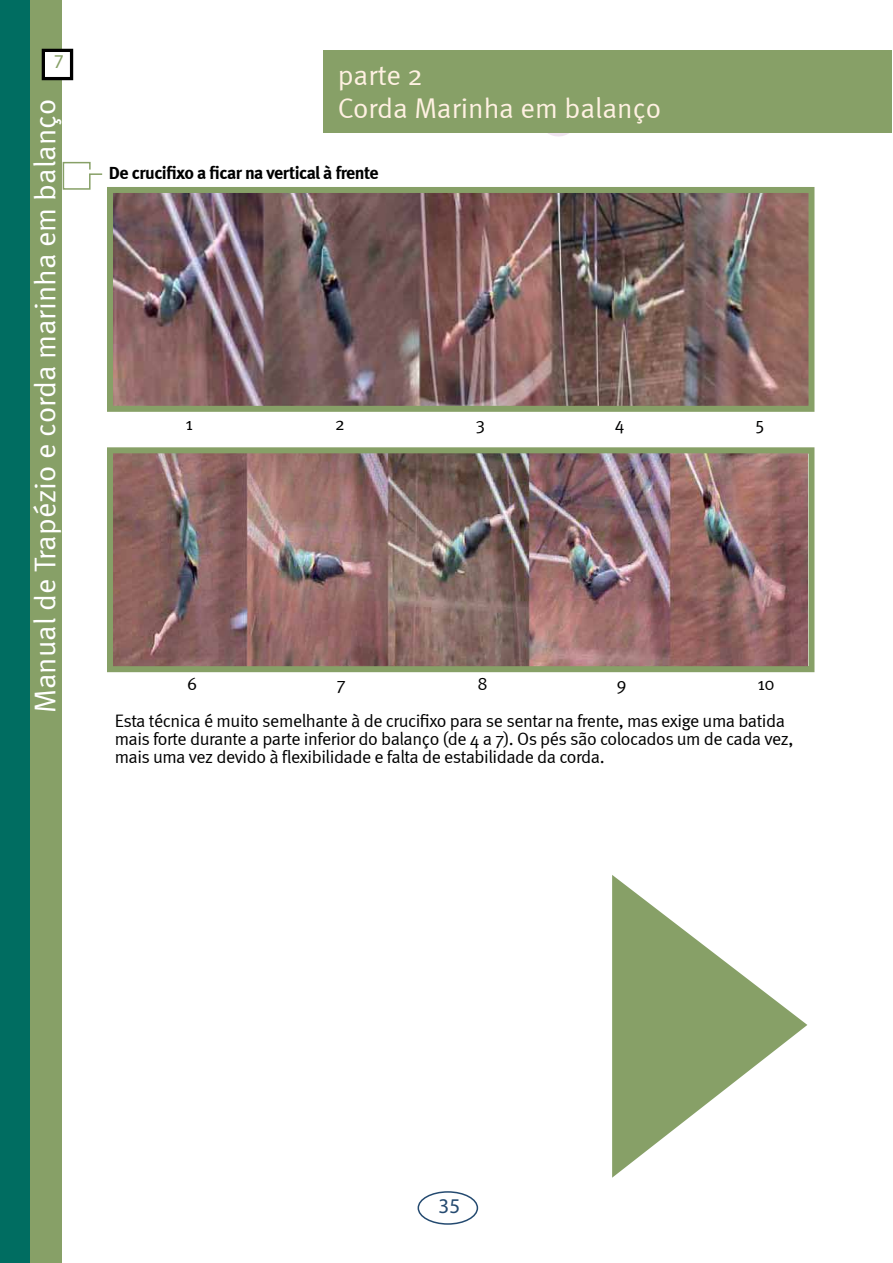
<style>
.page{position:relative;width:893px;height:1263px;background:#fff}
.page>*{position:absolute;margin:0;border:0;box-sizing:border-box;transform-origin:0 0}
.t1{font:30px "Meta Normal";color:#fff}
.t2{font:28.5px/33px "Meta Normal";color:#fff1e2}
.t3{font:900 21px "Meta Plus";color:#244a70}
.t4{font:900 19.65px "Meta Plus";color:#87a067}
.t5{font:18px/36.8px "Meta Normal";letter-spacing:-.025em;color:#000101}
.t6{font:700 18px "Meta";letter-spacing:-.03em;color:#000101}
</style>
<div class="page">
<svg style="left:536px;top:132px;width:45px;height:5px"></svg>
<div style="left:0;top:0;width:62px;height:1263px;background:#87a067"></div>
<div style="left:0;top:0;width:29px;height:1263px;background:#006d61"></div>
<div style="left:323px;top:50px;width:569px;height:82px;background:#87a067"></div>
<div style="left:43px;top:50px;width:29px;height:29px;background:#fff"></div>
<div style="left:42px;top:49px;width:31px;height:31px;border:3px solid #000"></div>
<img style="left:114px;top:454px;width:693px;height:211px">
<div style="left:107px;top:447px;width:707px;height:225px;border:6px solid #87a067"></div>
<img style="left:114px;top:194px;width:693px;height:211px">
<div style="left:107px;top:187px;width:707px;height:225px;border:6px solid #87a067"></div>
<div style="left:418px;top:1191px;width:60px;height:34px;border:2px solid #244a70;border-radius:50%"></div>
<svg style="left:62px;top:161px;width:41px;height:29px"></svg>
<svg style="left:612px;top:875px;width:195px;height:303px"></svg>
<p class="t4" style="left:54px;top:49px;width:12px">7</p>
<h1 class="t1" style="left:28px;top:713px;width:615px;rotate:-90deg">Manual de Trapézio e corda marinha em balanço</h1>
<h2 class="t2" style="left:338px;top:58px;width:325px">parte 2<br>Corda Marinha em balanço</h2>
<p class="t6" style="left:109px;top:162px;width:271px">De crucifixo a ficar na vertical à frente</p>
<p class="t5" style="left:185px;top:405px;width:9px">1</p>
<p class="t5" style="left:335px;top:405px;width:11px">2</p>
<p class="t5" style="left:476px;top:405px;width:11px">3</p>
<p class="t5" style="left:615px;top:405px;width:11px">4</p>
<p class="t5" style="left:756px;top:405px;width:10px">5</p>
<p class="t5" style="left:187px;top:665px;width:12px">6</p>
<p class="t5" style="left:337px;top:665px;width:10px">7</p>
<p class="t5" style="left:477px;top:665px;width:12px">8</p>
<p class="t5" style="left:617px;top:665px;width:12px">9</p>
<p class="t5" style="left:115px;top:665px;width:672px;text-indent:642px">10<br>Esta técnica é muito semelhante à de crucifixo para se sentar na frente, mas exige uma batida</p>
<p class="t5" style="left:115px;top:729px;width:680px;line-height:18px">mais forte durante a parte inferior do balanço (de 4 a 7). Os pés são colocados um de cada vez, mais uma vez devido à flexibilidade e falta de estabilidade da corda.</p>
<p class="t3" style="left:439px;top:1193px;width:23px">35</p>
</div>
